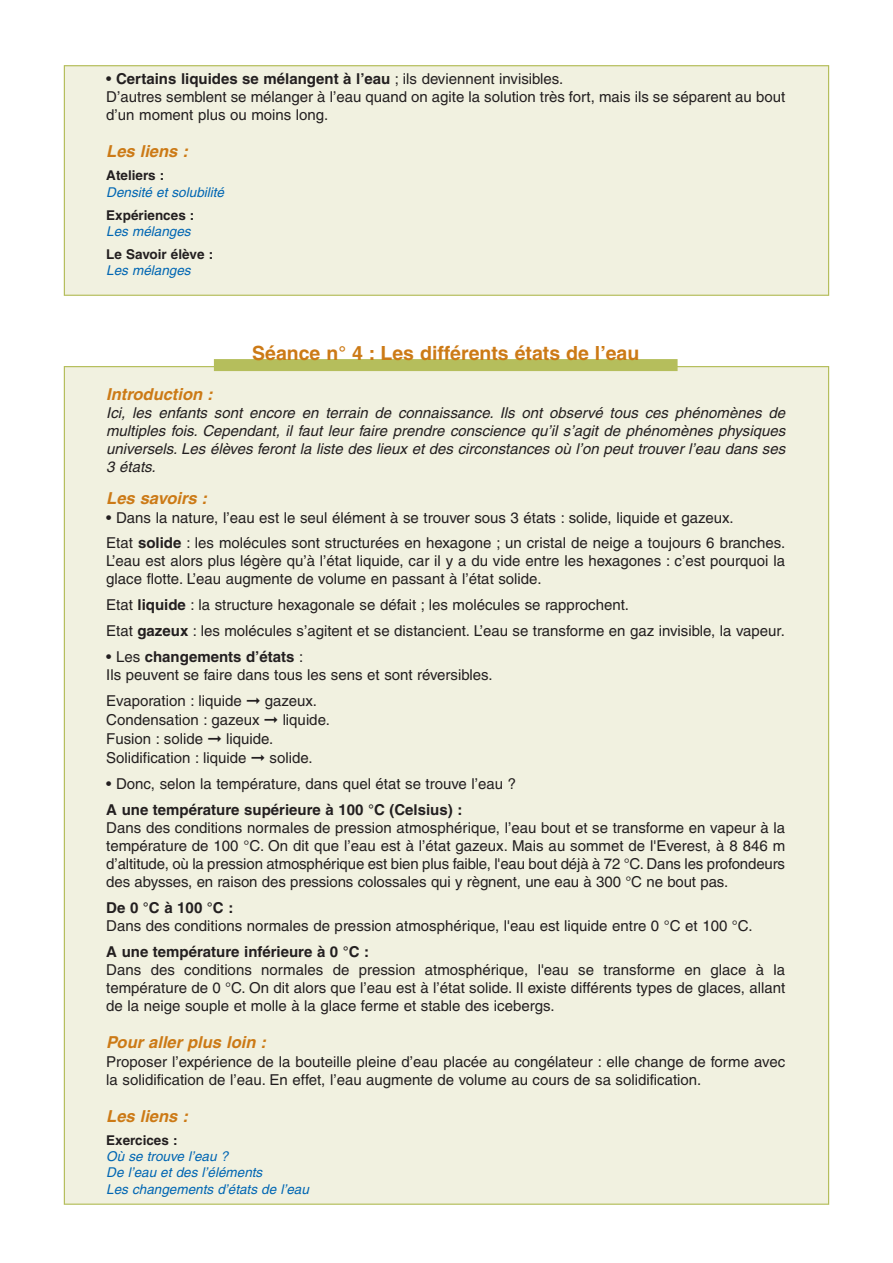
<style>
.page{position:relative;width:893px;height:1263px;background:#fff}
.page>*{position:absolute;margin:0;border:0;box-sizing:border-box;transform-origin:0 0}
.t1{font:700 19.5px "Helvetica";color:#cc7a16}
.t2{font:italic 700 16.5px "Helvetica";color:#cc7a16}
.t3{font:15px/18px "Helvetica";color:#231f20}
.t4{font:italic 15px/18px "Helvetica";color:#231f20;text-align:justify}
.t5{font:700 15px "Helvetica";color:#231f20}
.t6{font:italic 13.5px/16.2px "Helvetica";color:#0066b3}
.t7{font:700 13.5px "Helvetica";color:#231f20}
.s1{font-weight:700}
</style>
<div class="page">
<div style="left:64px;top:367px;width:765px;height:837px;background:#f1f1e0"></div>
<div style="left:64px;top:66px;width:765px;height:229px;background:#f1f1e0"></div>
<div style="left:64px;top:65px;width:765px;height:231px;border:1px solid #b5be5c"></div>
<div style="left:214px;top:359px;width:464px;height:12px;background:#b5be5c"></div>
<p class="t3" style="left:106px;top:72px;width:680px">• <span class="s1">Certains liquides se mélangent à l’eau</span> ; ils deviennent invisibles.<br>D’autres semblent se mélanger à l’eau quand on agite la solution très fort, mais ils se séparent au bout d’un moment plus ou moins long.</p>
<p class="t2" style="left:106px;top:146px;width:86px">Les liens :</p>
<p class="t7" style="left:106px;top:171px;width:59px">Ateliers :</p>
<p class="t6" style="left:106px;top:185px;width:122px">Densité et solubilité</p>
<p class="t7" style="left:106px;top:210px;width:90px">Expériences :</p>
<p class="t6" style="left:106px;top:224px;width:89px">Les mélanges</p>
<p class="t7" style="left:106px;top:249px;width:108px">Le Savoir élève :</p>
<p class="t6" style="left:106px;top:263px;width:89px">Les mélanges</p>
<h1 class="t1" style="left:252px;top:346px;width:389px">Séance n° 4 : Les différents états de l’eau</h1>
<p class="t2" style="left:106px;top:388px;width:111px">Introduction :</p>
<p class="t4" style="left:106px;top:405px;width:683px">Ici, les enfants sont encore en terrain de connaissance. Ils ont observé tous ces phénomènes de multiples fois. Cependant, il faut leur faire prendre conscience qu’il s’agit de phénomènes physiques universels. Les élèves feront la liste des lieux et des circonstances où l’on peut trouver l’eau dans ses 3 états.</p>
<p class="t2" style="left:106px;top:492px;width:106px">Les savoirs :</p>
<p class="t3" style="left:106px;top:506px;width:680px;line-height:25.8px">• Dans la nature, l’eau est le seul élément à se trouver sous 3 états : solide, liquide et gazeux.<br>Etat <span class="s1">solide</span> : les molécules sont structurées en hexagone ; un cristal de neige a toujours 6 branches.</p>
<p class="t3" style="left:106px;top:553px;width:680px">L’eau est alors plus légère qu’à l’état liquide, car il y a du vide entre les hexagones : c’est pourquoi la glace flotte. L’eau augmente de volume en passant à l’état solide.</p>
<p class="t3" style="left:106px;top:593px;width:680px;line-height:25.8px">Etat <span class="s1">liquide</span> : la structure hexagonale se défait ; les molécules se rapprochent.<br>Etat <span class="s1">gazeux</span> : les molécules s’agitent et se distancient. L’eau se transforme en gaz invisible, la vapeur.</p>
<p class="t3" style="left:106px;top:649px;width:388px">• Les <span class="s1">changements d’états</span> :<br>Ils peuvent se faire dans tous les sens et sont réversibles.</p>
<p class="t3" style="left:106px;top:692px;width:225px;line-height:19px">Evaporation : liquide ➞ gazeux.<br>Condensation : gazeux ➞ liquide.<br>Fusion : solide ➞ liquide.<br>Solidification : liquide ➞ solide.</p>
<p class="t3" style="left:106px;top:776px;width:411px">• Donc, selon la température, dans quel état se trouve l’eau ?</p>
<p class="t5" style="left:106px;top:804px;width:358px">A une température supérieure à 100 °C (Celsius) :</p>
<p class="t3" style="left:106px;top:820px;width:680px;text-align:justify">Dans des conditions normales de pression atmosphérique, l’eau bout et se transforme en vapeur à la température de 100 °C. On dit que l’eau est à l’état gazeux. Mais au sommet de l'Everest, à 8 846 m d’altitude, où la pression atmosphérique est bien plus faible, l'eau bout déjà à 72 °C. Dans les profondeurs des abysses, en raison des pressions colossales qui y règnent, une eau à 300 °C ne bout pas.</p>
<p class="t5" style="left:106px;top:902px;width:129px">De 0 °C à 100 °C :</p>
<p class="t3" style="left:106px;top:918px;width:648px">Dans des conditions normales de pression atmosphérique, l'eau est liquide entre 0 °C et 100 °C.</p>
<p class="t5" style="left:106px;top:946px;width:264px">A une température inférieure à 0 °C :</p>
<p class="t3" style="left:106px;top:962px;width:680px;text-align:justify">Dans des conditions normales de pression atmosphérique, l'eau se transforme en glace à la température de 0 °C. On dit alors que l’eau est à l’état solide. Il existe différents types de glaces, allant de la neige souple et molle à la glace ferme et stable des icebergs.</p>
<p class="t2" style="left:106px;top:1036px;width:164px">Pour aller plus loin :</p>
<p class="t3" style="left:106px;top:1054px;width:680px">Proposer l’expérience de la bouteille pleine d’eau placée au congélateur : elle change de forme avec la solidification de l’eau. En effet, l’eau augmente de volume au cours de sa solidification.</p>
<p class="t2" style="left:106px;top:1110px;width:86px">Les liens :</p>
<p class="t7" style="left:106px;top:1135px;width:73px">Exercices :</p>
<p class="t6" style="left:106px;top:1149px;width:207px">Où se trouve l’eau ?<br>De l’eau et des l’éléments<br>Les changements d’états de l’eau</p>
</div>
